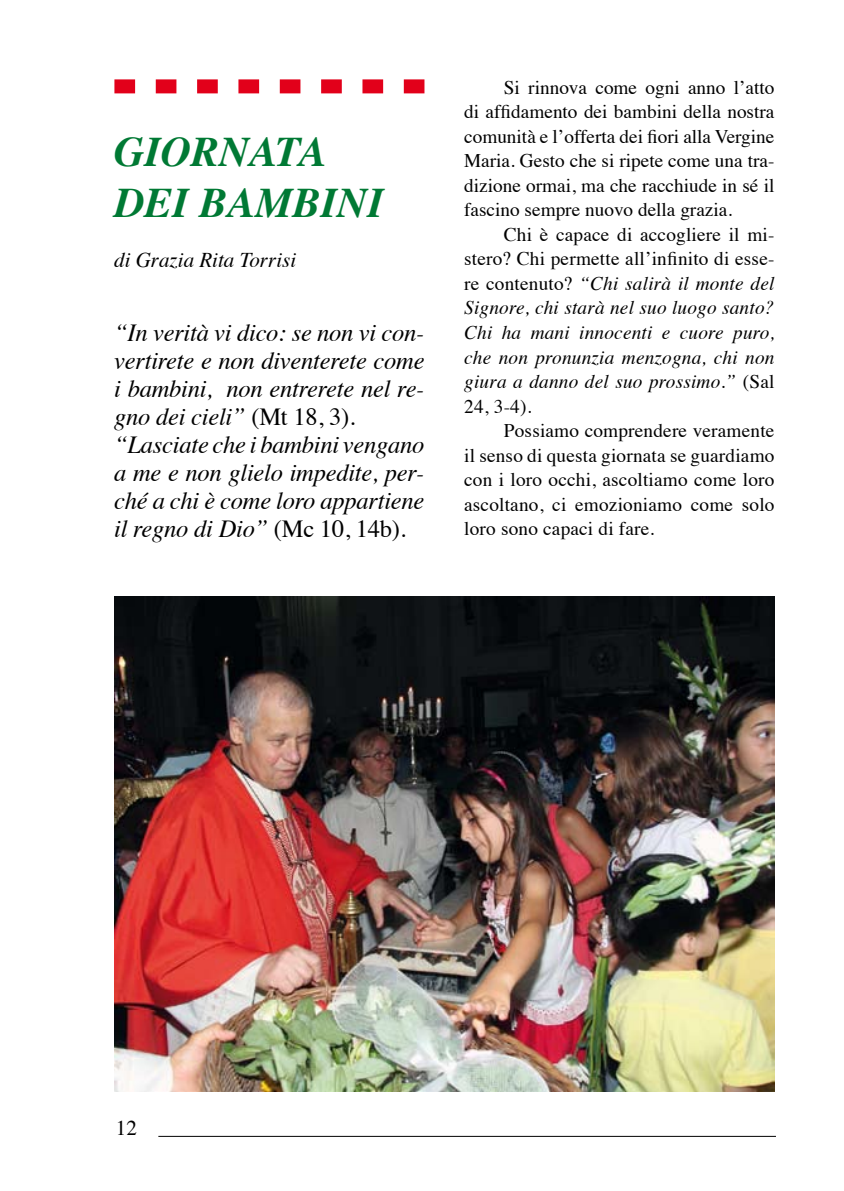
<style>
.page{position:relative;width:844px;height:1191px;background:#fff}
.page>*{position:absolute;margin:0;border:0;box-sizing:border-box;transform-origin:0 0}
.t1{font:italic 700 42px/50.4px "Times";color:#007934}
.t2{font:italic 24.5px/28px "Times";letter-spacing:-.01em;color:#000}
.t3{font:italic 21px "Times";color:#000}
.t4{font:21px "Times";color:#000}
.t5{font:19.25px/24.5px "Times";letter-spacing:.005em;color:#000;text-align:justify}
.t6{font:italic 19.25px/24.5px "Times";letter-spacing:.01em;color:#000;text-align:justify}
.s1{font-style:normal}
</style>
<div class="page">
<hr style="left:158px;top:1136px;width:617px;height:1px;background:#000">
<svg style="left:114px;top:79px;width:310px;height:14px"></svg>
<img style="left:114px;top:597px;width:660px;height:494px">
<h1 class="t1" style="left:114px;top:123px;width:271px">GIORNATA<br>DEI BAMBINI</h1>
<p class="t3" style="left:114px;top:242px;width:183px">di Grazia Rita Torrisi</p>
<p class="t2" style="left:114px;top:317px;width:312px">“In verità vi dico: se non vi con&shy;vertirete e non diventerete come i bambini, non entrerete nel re&shy;gno dei cieli” <span class="s1">(Mt 18, 3). </span>“Lasciate che i bambini vengano a me e non glielo impedite, per&shy;ché a chi è come loro appartiene il regno di Dio” <span class="s1">(Mc 10, 14b).</span></p>
<p class="t5" style="left:464px;top:73px;width:312px;text-indent:40px">Si rinnova come ogni anno l’atto di affidamento dei bambini della nostra comunità e l’offerta dei fiori alla Vergine Maria. Gesto che si ripete come una tra&shy;dizione ormai, ma che racchiude in sé il fascino sempre nuovo della grazia.</p>
<p class="t6" style="left:464px;top:221px;width:312px;text-indent:40px"><span class="s1">Chi è capace di accogliere il mi&shy;stero? Chi permette all’infinito di esse&shy;re contenuto?</span> “Chi salirà il monte del Signore, chi starà nel suo luogo santo?<br>Chi ha mani innocenti e cuore puro, che non pronunzia menzogna, chi non giura a danno del suo prossimo.” <span class="s1">(Sal 24, 3-4).</span></p>
<p class="t5" style="left:464px;top:417px;width:312px;text-indent:40px">Possiamo comprendere veramente il senso di questa giornata se guardiamo con i loro occhi, ascoltiamo come loro ascoltano, ci emozioniamo come solo loro sono capaci di fare.</p>
<p class="t4" style="left:116px;top:1108px;width:22px">12</p>
</div>
